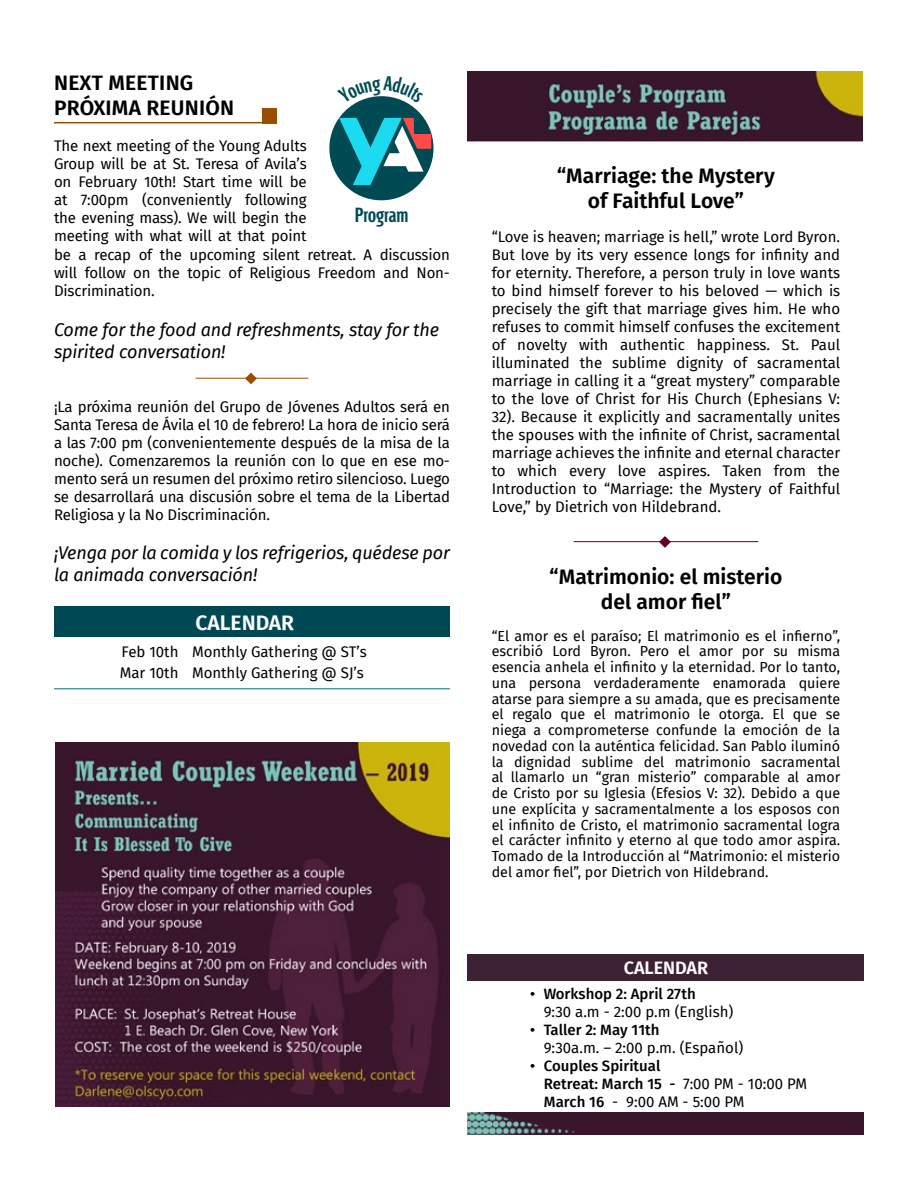
<style>
.page{position:relative;width:918px;height:1188px;background:#fff}
.page>*{position:absolute;margin:0;border:0;box-sizing:border-box;transform-origin:0 0}
.t1{font:600 21px/25.2px "Fira Sans";color:#000;text-align:center}
.t2{font:600 21px "Fira Sans";color:#fff}
.t3{font:600 20.4px "Fontana ND Gg";color:#004a54}
.t4{font:italic 18px/21.6px "Fira Sans";letter-spacing:-.01em;color:#000}
.t5{font:600 18px "Fira Sans";color:#fff}
.t6{font:15px/18px "Fira Sans";letter-spacing:-.01em;color:#000}
.t7{font:500 15px/18px "Fira Sans";color:#000}
.t8{font:14.25px/15.8px "Fira Sans";color:#000;text-align:justify}
.s1{font-weight:400}
</style>
<div class="page">
<img style="left:468px;top:1113px;width:396px;height:21px">
<hr style="left:54px;top:688px;width:396px;height:1px;background:#006b77">
<div style="left:55px;top:606px;width:395px;height:31px;background:#004954"></div>
<img style="left:468px;top:72px;width:395px;height:70px">
<div style="left:468px;top:954px;width:396px;height:27px;background:#3d2135"></div>
<svg style="left:659px;top:536px;width:12px;height:12px"></svg>
<hr style="left:574px;top:541px;width:184px;height:1px;background:#640221">
<div style="left:329px;top:96px;width:105px;height:104px;background:#004a54;border-radius:50%"></div>
<svg style="left:339px;top:118px;width:92px;height:67px"></svg>
<img style="left:56px;top:742px;width:394px;height:365px">
<hr style="left:54px;top:122px;width:222px;height:1px;background:#9a4d00">
<div style="left:262px;top:108px;width:14px;height:15px;background:#9a4d00"></div>
<svg style="left:245px;top:373px;width:12px;height:11px"></svg>
<hr style="left:196px;top:378px;width:112px;height:1px;background:#9a4d00">
<svg style="left:356px;top:96px;width:51px;height:7px"></svg>
<h1 class="t1" style="left:54px;top:69px;width:182px;text-align:left">NEXT MEETING<br>PRÓXIMA REUNIÓN</h1>
<p class="t6" style="left:54px;top:136px;width:397px">The next meeting of the Young Adults<br>Group will be at St. Teresa of Avila’s<br>on February 10th! Start time will be<br>at 7:00pm (conveniently following<br>the evening mass). We will begin the<br>meeting with what will at that point<br>be a recap of the upcoming silent retreat. A discussion will follow on the topic of Religious Freedom and Non-Discrimination.</p>
<p class="t4" style="left:54px;top:318px;width:387px">Come for the food and refreshments, stay for the spirited conversation!</p>
<p class="t6" style="left:54px;top:397px;width:398px;text-align:justify">¡La próxima reunión del Grupo de Jóvenes Adultos será en Santa Teresa de Ávila el 10 de febrero! La hora de inicio será a las 7:00 pm (convenientemente después de la misa de la noche). Comenzaremos la reunión con lo que en ese mo&shy;mento será un resumen del próximo retiro silencioso. Luego se desarrollará una discusión sobre el tema de la Libertad Religiosa y la No Discriminación.</p>
<p class="t4" style="left:54px;top:542px;width:397px">¡Venga por la comida y los refrigerios, quédese por la animada conversación!</p>
<h2 class="t3" style="left:355px;top:206px;width:55px">Program</h2>
<h1 class="t2" style="left:196px;top:605px;width:100px">CALENDAR</h1>
<p class="t6" style="left:120px;top:641px;width:249px;line-height:21px">Feb 10th Monthly Gathering @ ST’s<br>Mar 10th Monthly Gathering @ SJ’s</p>
<h1 class="t1" style="left:557px;top:161px;width:219px">“Marriage: the Mystery of Faithful Love”</h1>
<p class="t6" style="left:492px;top:227px;width:350px;text-align:justify">“Love is heaven; marriage is hell,” wrote Lord Byron.<br>But love by its very essence longs for infinity and for eternity. Therefore, a person truly in love wants to bind himself forever to his beloved — which is precisely the gift that marriage gives him. He who refuses to commit himself confuses the excitement of novelty with authentic happiness. St. Paul illuminated the sublime dignity of sacramental marriage in calling it a “great mystery” comparable to the love of Christ for His Church (Ephesians V:<br>32). Because it explicitly and sacramentally unites the spouses with the infinite of Christ, sacramental marriage achieves the infinite and eternal character to which every love aspires. Taken from the Introduction to “Marriage: the Mystery of Faithful Love,” by Dietrich von Hildebrand.</p>
<h1 class="t1" style="left:550px;top:563px;width:234px">“Matrimonio: el misterio del amor fiel”</h1>
<p class="t8" style="left:492px;top:627px;width:350px">“El amor es el paraíso; El matrimonio es el infierno”, escribió Lord Byron. Pero el amor por su misma esencia anhela el infinito y la eternidad. Por lo tanto, una persona verdaderamente enamorada quiere atarse para siempre a su amada, que es precisamente el regalo que el matrimonio le otorga. El que se niega a comprometerse confunde la emoción de la novedad con la auténtica felicidad. San Pablo iluminó la dignidad sublime del matrimonio sacramental al llamarlo un “gran misterio” comparable al amor de Cristo por su Iglesia (Efesios V: 32). Debido a que une explícita y sacramentalmente a los esposos con el infinito de Cristo, el matrimonio sacramental logra el carácter infinito y eterno al que todo amor aspira.<br>Tomado de la Introducción al “Matrimonio: el misterio del amor fiel”, por Dietrich von Hildebrand.</p>
<p class="t5" style="left:624px;top:953px;width:86px">CALENDAR</p>
<p class="t7" style="left:530px;top:984px;width:167px">• Workshop 2: April 27th</p>
<p class="t6" style="left:544px;top:1002px;width:191px">9:30 a.m - 2:00 p.m (English)</p>
<p class="t7" style="left:530px;top:1020px;width:131px">• Taller 2: May 11th</p>
<p class="t6" style="left:544px;top:1038px;width:201px">9:30a.m. – 2:00 p.m. (Español)</p>
<p class="t7" style="left:544px;top:1056px;width:265px;text-indent:-14px">• Couples Spiritual<br>Retreat: March 15 - <span class="s1">7:00 PM - 10:00 PM<br></span>March 16 <span class="s1">- 9:00 AM - 5:00 PM</span></p>
</div>
